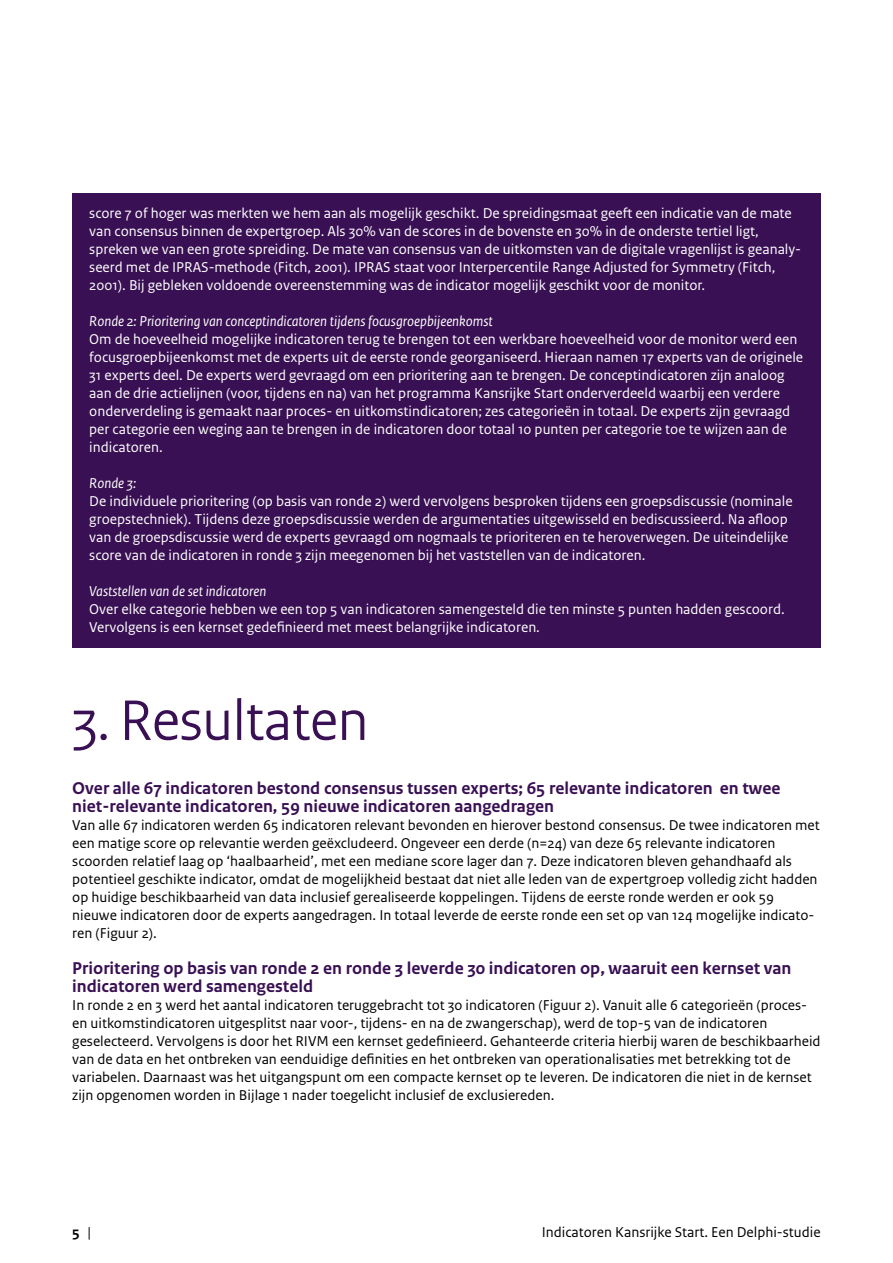
<style>
.page{position:relative;width:893px;height:1263px;background:#fff}
.page>*{position:absolute;margin:0;border:0;box-sizing:border-box;transform-origin:0 0}
._03_RIVM_Hoofdstukko{font:60px "Rijksoverheid Sans Heading";color:#391053}
._06_RIVM_Alineakop{font:700 18px/18px "Rijksoverheid Sans Text";color:#391053}
.Broodtekst_gearceerd{font:15px/18px "Rijksoverheid Sans Text";color:#fff}
._10_RIVM_Broodtekst{font:15px/18px "Rijksoverheid Sans Text";color:#000}
.Broodtekst_gearceerd-2{font:italic 15px "Rijksoverheid Sans Text";color:#fff}
.t1{font:700 15px "Rijksoverheid Sans Text";color:#000}
.s1{font-weight:400}
</style>
<div class="page">
<div style="left:72px;top:193px;width:749px;height:112px;background:#391053"></div>
<div style="left:72px;top:301px;width:749px;height:40px;background:#391053"></div>
<div style="left:72px;top:319px;width:749px;height:148px;background:#391053"></div>
<div style="left:72px;top:463px;width:749px;height:40px;background:#391053"></div>
<div style="left:72px;top:481px;width:749px;height:94px;background:#391053"></div>
<div style="left:72px;top:571px;width:749px;height:40px;background:#391053"></div>
<div style="left:72px;top:589px;width:749px;height:58px;background:#391053"></div>
<p class="Broodtekst_gearceerd" style="left:89px;top:204px;width:713px">score 7 of hoger was merkten we hem aan als mogelijk geschikt. De spreidingsmaat geeft een indicatie van de mate van consensus binnen de expertgroep. Als 30% van de scores in de bovenste en 30% in de onderste tertiel ligt, spreken we van een grote spreiding. De mate van consensus van de uitkomsten van de digitale vragenlijst is geanaly&shy;seerd met de IPRAS-methode (Fitch, 2001). IPRAS staat voor Interpercentile Range Adjusted for Symmetry (Fitch, 2001). Bij gebleken voldoende overeenstemming was de indicator mogelijk geschikt voor de monitor.</p>
<p class="Broodtekst_gearceerd-2" style="left:89px;top:313px;width:405px">Ronde 2: Prioritering van conceptindicatoren tijdens focusgroepbijeenkomst</p>
<p class="Broodtekst_gearceerd" style="left:89px;top:330px;width:715px">Om de hoeveelheid mogelijke indicatoren terug te brengen tot een werkbare hoeveelheid voor de monitor werd een focusgroepbijeenkomst met de experts uit de eerste ronde georganiseerd. Hieraan namen 17 experts van de originele 31 experts deel. De experts werd gevraagd om een prioritering aan te brengen. De conceptindicatoren zijn analoog aan de drie actielijnen (voor, tijdens en na) van het programma Kansrijke Start onderverdeeld waarbij een verdere onderverdeling is gemaakt naar proces- en uitkomstindicatoren; zes categorieën in totaal. De experts zijn gevraagd per categorie een weging aan te brengen in de indicatoren door totaal 10 punten per categorie toe te wijzen aan de indicatoren.</p>
<p class="Broodtekst_gearceerd-2" style="left:89px;top:475px;width:48px">Ronde 3:</p>
<p class="Broodtekst_gearceerd" style="left:89px;top:492px;width:705px">De individuele prioritering (op basis van ronde 2) werd vervolgens besproken tijdens een groepsdiscussie (nominale groepstechniek). Tijdens deze groepsdiscussie werden de argumentaties uitgewisseld en bediscussieerd. Na afloop van de groepsdiscussie werd de experts gevraagd om nogmaals te prioriteren en te heroverwegen. De uiteindelijke score van de indicatoren in ronde 3 zijn meegenomen bij het vaststellen van de indicatoren.</p>
<p class="Broodtekst_gearceerd-2" style="left:89px;top:583px;width:179px">Vaststellen van de set indicatoren</p>
<p class="Broodtekst_gearceerd" style="left:89px;top:600px;width:697px">Over elke categorie hebben we een top 5 van indicatoren samengesteld die ten minste 5 punten hadden gescoord.<br>Vervolgens is een kernset gedefinieerd met meest belangrijke indicatoren.</p>
<p class="_03_RIVM_Hoofdstukko" style="left:72px;top:686px;width:297px">3. Resultaten</p>
<h5 class="_06_RIVM_Alineakop" style="left:72px;top:779px;width:710px">Over alle 67 indicatoren bestond consensus tussen experts; 65 relevante indicatoren en twee niet-relevante indicatoren, 59 nieuwe indicatoren aangedragen</h5>
<p class="_10_RIVM_Broodtekst" style="left:72px;top:816px;width:749px">Van alle 67 indicatoren werden 65 indicatoren relevant bevonden en hierover bestond consensus. De twee indicatoren met een matige score op relevantie werden geëxcludeerd. Ongeveer een derde (n=24) van deze 65 relevante indicatoren scoorden relatief laag op ‘haalbaarheid’, met een mediane score lager dan 7. Deze indicatoren bleven gehandhaafd als potentieel geschikte indicator, omdat de mogelijkheid bestaat dat niet alle leden van de expertgroep volledig zicht hadden op huidige beschikbaarheid van data inclusief gerealiseerde koppelingen. Tijdens de eerste ronde werden er ook 59 nieuwe indicatoren door de experts aangedragen. In totaal leverde de eerste ronde een set op van 124 mogelijke indicato&shy;ren (Figuur 2).</p>
<h5 class="_06_RIVM_Alineakop" style="left:72px;top:959px;width:721px">Prioritering op basis van ronde 2 en ronde 3 leverde 30 indicatoren op, waaruit een kernset van indicatoren werd samengesteld</h5>
<p class="_10_RIVM_Broodtekst" style="left:72px;top:996px;width:750px">In ronde 2 en 3 werd het aantal indicatoren teruggebracht tot 30 indicatoren (Figuur 2). Vanuit alle 6 categorieën (proces&shy;en uitkomstindicatoren uitgesplitst naar voor-, tijdens- en na de zwangerschap), werd de top-5 van de indicatoren geselecteerd. Vervolgens is door het RIVM een kernset gedefinieerd. Gehanteerde criteria hierbij waren de beschikbaarheid van de data en het ontbreken van eenduidige definities en het ontbreken van operationalisaties met betrekking tot de variabelen. Daarnaast was het uitgangspunt om een compacte kernset op te leveren. De indicatoren die niet in de kernset zijn opgenomen worden in Bijlage 1 nader toegelicht inclusief de exclusiereden.</p>
<p class="t1" style="left:72px;top:1223px;width:20px">5 <span class="s1">|</span></p>
<p class="_10_RIVM_Broodtekst" style="left:542px;top:1223px;width:280px">Indicatoren Kansrijke Start. Een Delphi-studie</p>
</div>
